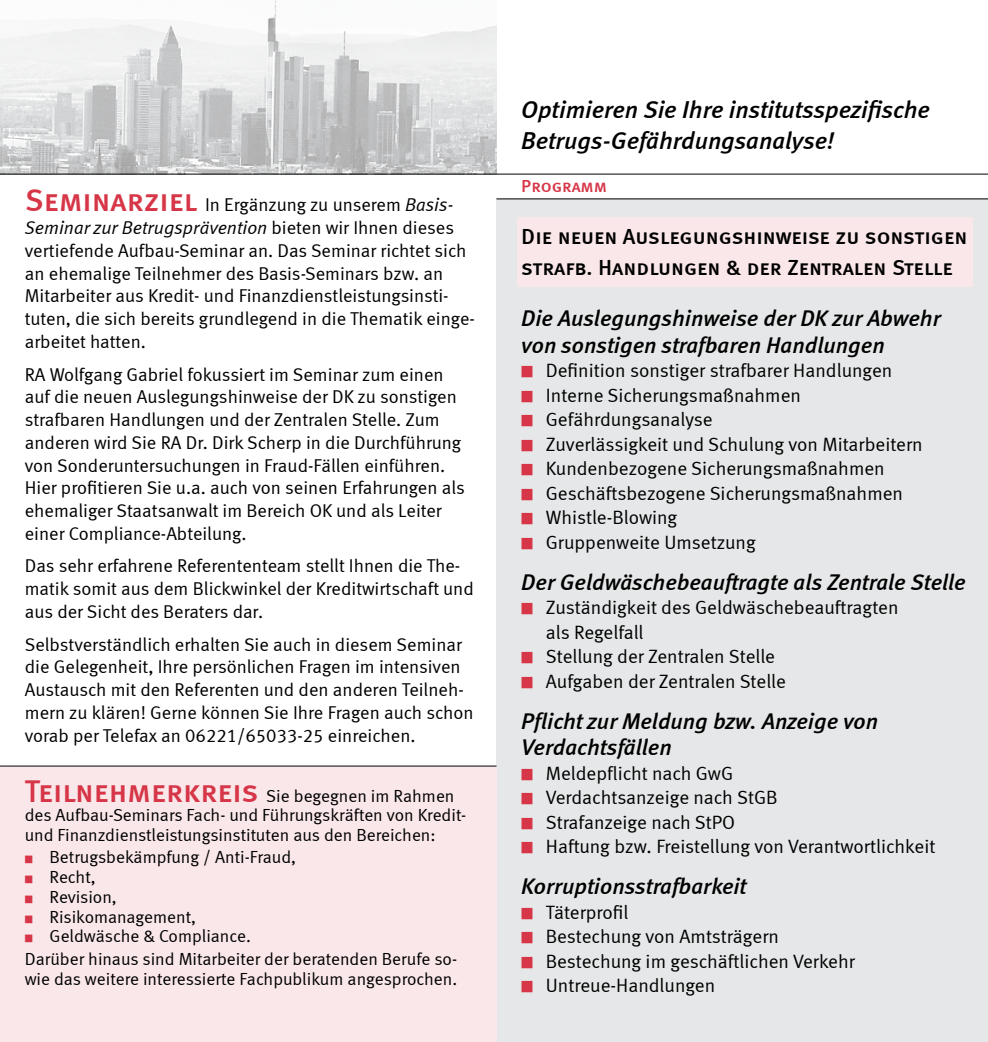
<style>
.page{position:relative;width:988px;height:1042px;background:#fff}
.page>*{position:absolute;margin:0;border:0;box-sizing:border-box;transform-origin:0 0}
.t1{font:italic 24.5px/31.5px "Meta Medium LF";color:#000}
.t2{font:italic 22.75px/26.2px "Meta Medium LF";color:#000}
.t3{font:21.88px/31.5px "Meta Medium LF Caps";color:#000}
.t4{font:19.25px/24.5px "Meta Normal";color:#000}
.t5{font:18.55px/22.8px "Meta Normal LF";color:#000}
.t6{font:17.5px/19.8px "Meta Normal LF";color:#000}
.t7{font:17.5px "Meta Medium LF Caps";color:#d63647}
.s1{font-family:"Meta Medium LF Caps";font-size:31.5px;color:#d63647}
.s2{font-style:italic}
.s3{color:#d63647}
</style>
<div class="page">
<img style="left:0;top:0;width:496px;height:174px">
<div style="left:496px;top:198px;width:491px;height:844px;background:#e6e7e8"></div>
<div style="left:517px;top:217px;width:455px;height:69px;background:#fae7e9"></div>
<hr style="left:496px;top:198px;width:491px;height:1px;background:#000">
<hr style="left:0;top:174px;width:987px;height:1px;background:#000">
<div style="left:0;top:766px;width:496px;height:276px;background:#fae7e9"></div>
<hr style="left:0;top:765px;width:496px;height:1px;background:#000">
<p class="t5" style="left:25px;top:193px;width:451px"><span class="s1">Seminarziel</span> In Ergänzung zu unserem <span class="s2">Basis-Seminar zur Betrugsprävention</span> bieten wir Ihnen dieses vertiefende Aufbau-Seminar an. Das Seminar richtet sich an ehemalige Teilnehmer des Basis-Seminars bzw. an Mitarbeiter aus Kredit- und Finanzdienstleistungsinsti&shy;tuten, die sich bereits grundlegend in die Thematik einge&shy;arbeitet hatten.</p>
<p class="t5" style="left:25px;top:362px;width:441px">RA Wolfgang Gabriel fokussiert im Seminar zum einen auf die neuen Auslegungshinweise der DK zu sonstigen strafbaren Handlungen und der Zentralen Stelle. Zum anderen wird Sie RA Dr. Dirk Scherp in die Durchführung von Sonderuntersuchungen in Fraud-Fällen einführen.<br>Hier profitieren Sie u.a. auch von seinen Erfahrungen als ehemaliger Staatsanwalt im Bereich OK und als Leiter einer Compliance-Abteilung.</p>
<p class="t5" style="left:25px;top:554px;width:450px">Das sehr erfahrene Referententeam stellt Ihnen die The&shy;matik somit aus dem Blickwinkel der Kreditwirtschaft und aus der Sicht des Beraters dar.</p>
<p class="t5" style="left:25px;top:632px;width:450px">Selbstverständlich erhalten Sie auch in diesem Seminar die Gelegenheit, Ihre persönlichen Fragen im intensiven Austausch mit den Referenten und den anderen Teilneh&shy;mern zu klären! Gerne können Sie Ihre Fragen auch schon vorab per Telefax an 06221/65033-25 einreichen.</p>
<p class="t6" style="left:25px;top:785px;width:443px"><span class="s1">Teilnehmerkreis</span> Sie begegnen im Rahmen des Aufbau-Seminars Fach- und Führungskräften von Kredit&shy;und Finanzdienstleistungsinstituten aus den Bereichen:</p>
<p class="t6" style="left:25px;top:847px;width:273px"><span class="s3">■</span> Betrugsbekämpfung / Anti-Fraud,</p>
<p class="t6" style="left:25px;top:867px;width:72px"><span class="s3">■</span> Recht,</p>
<p class="t6" style="left:25px;top:887px;width:93px"><span class="s3">■</span> Revision,</p>
<p class="t6" style="left:25px;top:906px;width:173px"><span class="s3">■</span> Risikomanagement,</p>
<p class="t6" style="left:25px;top:925px;width:433px;line-height:22.2px"><span class="s3">■</span> Geldwäsche &amp; Compliance.<br>Darüber hinaus sind Mitarbeiter der beratenden Berufe so-</p>
<p class="t6" style="left:25px;top:968px;width:433px">wie das weitere interessierte Fachpublikum angesprochen.</p>
<h1 class="t1" style="left:521px;top:93px;width:410px">Optimieren Sie Ihre institutsspezifische<br>Betrugs-Gefährdungsanalyse!</h1>
<p class="t7" style="left:521px;top:176px;width:87px">Programm</p>
<p class="t3" style="left:521px;top:220px;width:447px">Die neuen Auslegungshinweise zu sonstigen strafb. Handlungen &amp; der Zentralen Stelle</p>
<p class="t2" style="left:521px;top:305px;width:421px">Die Auslegungshinweise der DK zur Abwehr von sonstigen strafbaren Handlungen</p>
<p class="t4" style="left:521px;top:358px;width:372px"><span class="s3">■</span> Definition sonstiger strafbarer Handlungen</p>
<p class="t4" style="left:521px;top:382px;width:281px"><span class="s3">■</span> Interne Sicherungsmaßnahmen</p>
<p class="t4" style="left:521px;top:407px;width:193px"><span class="s3">■</span> Gefährdungsanalyse</p>
<p class="t4" style="left:521px;top:431px;width:403px"><span class="s3">■</span> Zuverlässigkeit und Schulung von Mitarbeitern</p>
<p class="t4" style="left:521px;top:456px;width:365px"><span class="s3">■</span> Kundenbezogene Sicherungsmaßnahmen</p>
<p class="t4" style="left:521px;top:480px;width:383px"><span class="s3">■</span> Geschäftsbezogene Sicherungsmaßnahmen</p>
<p class="t4" style="left:521px;top:505px;width:157px"><span class="s3">■</span> Whistle-Blowing</p>
<p class="t4" style="left:521px;top:529px;width:236px"><span class="s3">■</span> Gruppenweite Umsetzung</p>
<p class="t2" style="left:521px;top:568px;width:445px">Der Geldwäschebeauftragte als Zentrale Stelle</p>
<p class="t4" style="left:545px;top:595px;width:354px;text-indent:-25px"><span class="s3">■</span> Zuständigkeit des Geldwäschebeauftragten als Regelfall</p>
<p class="t4" style="left:521px;top:644px;width:255px"><span class="s3">■</span> Stellung der Zentralen Stelle</p>
<p class="t4" style="left:521px;top:668px;width:266px"><span class="s3">■</span> Aufgaben der Zentralen Stelle</p>
<p class="t2" style="left:521px;top:707px;width:358px">Pflicht zur Meldung bzw. Anzeige von<br>Verdachtsfällen</p>
<p class="t4" style="left:521px;top:760px;width:213px"><span class="s3">■</span> Meldepflicht nach GwG</p>
<p class="t4" style="left:521px;top:785px;width:258px"><span class="s3">■</span> Verdachtsanzeige nach StGB</p>
<p class="t4" style="left:521px;top:809px;width:215px"><span class="s3">■</span> Strafanzeige nach StPO</p>
<p class="t4" style="left:521px;top:834px;width:415px"><span class="s3">■</span> Haftung bzw. Freistellung von Verantwortlichkeit</p>
<p class="t2" style="left:521px;top:873px;width:227px">Korruptionsstrafbarkeit</p>
<p class="t4" style="left:521px;top:899px;width:109px"><span class="s3">■</span> Täterprofil</p>
<p class="t4" style="left:521px;top:924px;width:259px"><span class="s3">■</span> Bestechung von Amtsträgern</p>
<p class="t4" style="left:521px;top:948px;width:335px"><span class="s3">■</span> Bestechung im geschäftlichen Verkehr</p>
<p class="t4" style="left:521px;top:973px;width:195px"><span class="s3">■</span> Untreue-Handlungen</p>
</div>
